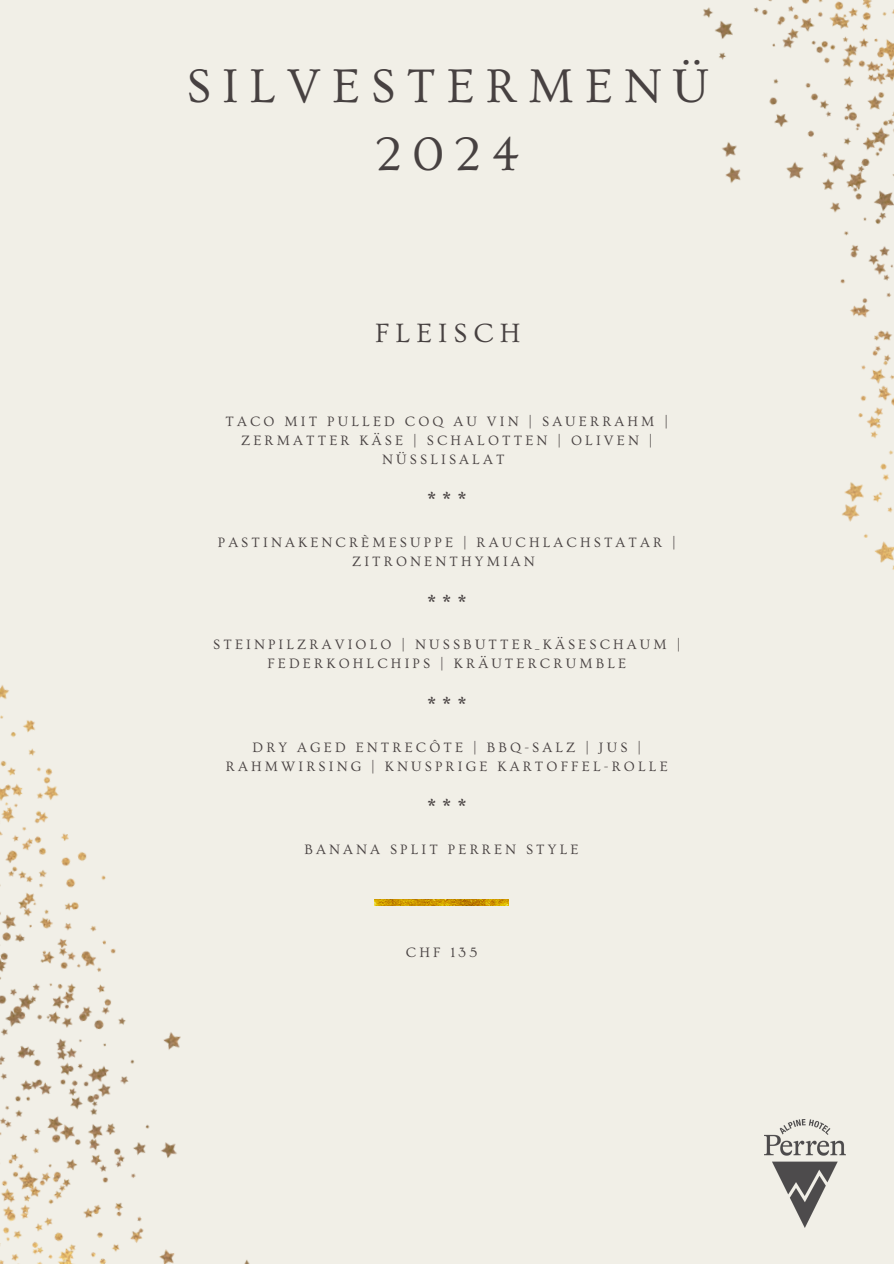
<style>
.page{position:relative;width:894px;height:1264px;background:#fff}
.page>*{position:absolute;margin:0;border:0;box-sizing:border-box;transform-origin:0 0}
.t1{font:49.5px/68.7px "Ovo";letter-spacing:.22em;color:#474141;text-align:center}
.t2{font:27.75px "Ovo";letter-spacing:.22em;color:#474141}
.t3{font:24.75px "Ovo";color:#474141}
.t4{font:14.25px/19px "Ovo";letter-spacing:.22em;color:#474141;text-align:center}
</style>
<div class="page">
<div style="left:0;top:0;width:893px;height:1263px;background:#f1efe7"></div>
<img style="left:0;top:685px;width:249px;height:578px">
<img style="left:703px;top:0;width:190px;height:570px">
<img style="left:374px;top:899px;width:134px;height:6px">
<img style="left:764px;top:1119px;width:80px;height:108px">
<p class="t1" style="left:186px;top:52px;width:523px">SILVESTERMENÜ<br>2024</p>
<p class="t2" style="left:375px;top:318px;width:147px">FLEISCH</p>
<p class="t4" style="left:225px;top:412px;width:444px">TACO MIT PULLED COQ AU VIN | SAUERRAHM |<br>ZERMATTER KÄSE | SCHALOTTEN | OLIVEN |<br>NÜSSLISALAT</p>
<p class="t3" style="left:426px;top:488px;width:42px">***</p>
<p class="t4" style="left:218px;top:533px;width:459px">PASTINAKENCRÈMESUPPE | RAUCHLACHSTATAR |<br>ZITRONENTHYMIAN</p>
<p class="t3" style="left:426px;top:590px;width:42px">***</p>
<p class="t4" style="left:213px;top:635px;width:468px">STEINPILZRAVIOLO | NUSSBUTTER_KÄSESCHAUM |<br>FEDERKOHLCHIPS | KRÄUTERCRUMBLE</p>
<p class="t3" style="left:426px;top:692px;width:42px">***</p>
<p class="t4" style="left:226px;top:737px;width:443px">DRY AGED ENTRECÔTE | BBQ-SALZ | JUS |<br>RAHMWIRSING | KNUSPRIGE KARTOFFEL-ROLLE</p>
<p class="t3" style="left:426px;top:794px;width:42px">***</p>
<p class="t4" style="left:304px;top:840px;width:275px">BANANA SPLIT PERREN STYLE</p>
<p class="t4" style="left:406px;top:942px;width:73px">CHF 135</p>
</div>
